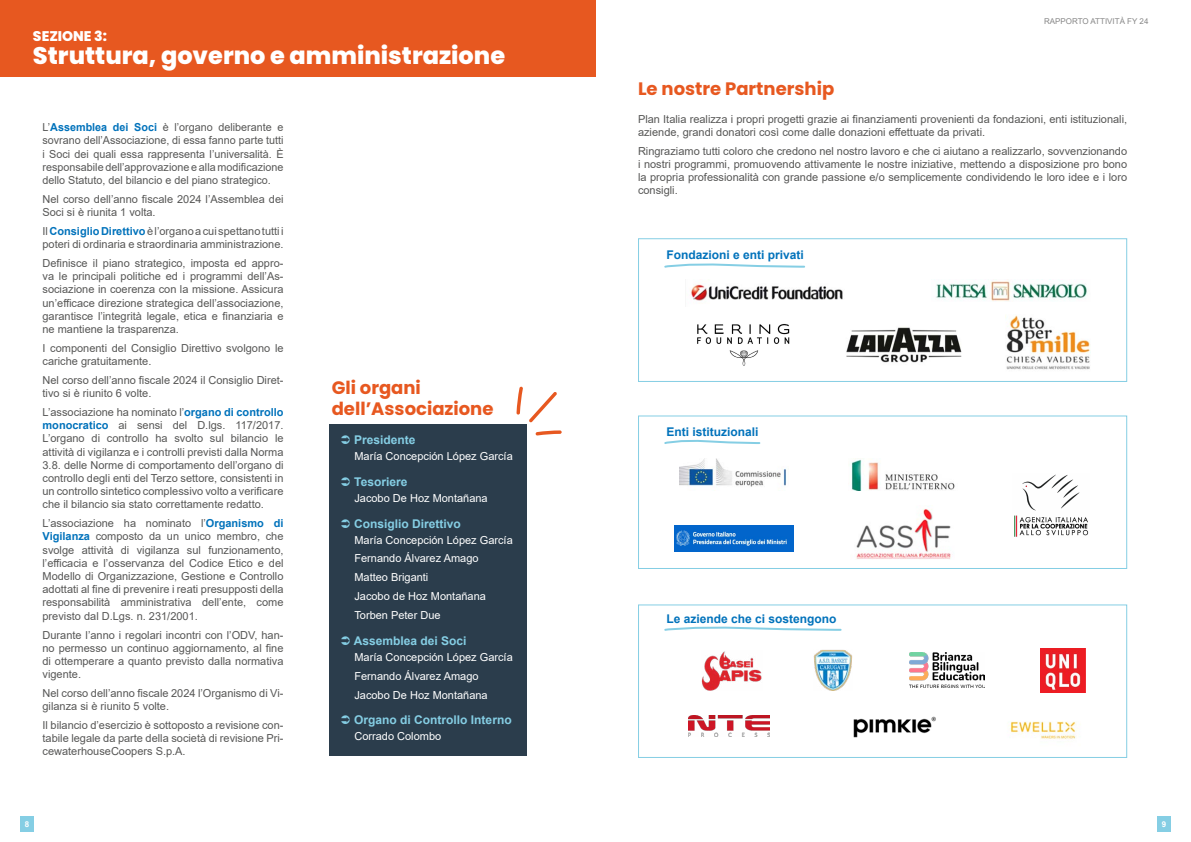
<style>
.page{position:relative;width:1191px;height:842px;background:#fff}
.page>*{position:absolute;margin:0;border:0;box-sizing:border-box;transform-origin:0 0}
.t1{font:800 24px "Poppins";color:#fff}
.t2{font:700 18px/21.6px "Poppins";color:#e75820}
.t3{font:800 14px "Poppins";color:#fff}
.t4{font:700 12px "Arial";color:#85cee4}
.t5{font:700 12px "Arial";color:#0072bb}
.t6{font:11px/13.2px "Arial";color:#575756;text-align:justify}
.t7{font:11px/18.9px "Arial";color:#fff}
.t8{font:8px "Arial";color:#878787}
.t9{font:700 8px "Arial";color:#fff}
.s1{font-weight:700;color:#0072bb}
</style>
<div class="page">
<div style="left:1157px;top:816px;width:13px;height:16px;background:#85cee4"></div>
<div style="left:20px;top:816px;width:14px;height:16px;background:#85cee4"></div>
<div style="left:329px;top:424px;width:197px;height:331px;background:#2b3d4c"></div>
<svg style="left:516px;top:387px;width:7px;height:28px"></svg>
<svg style="left:535px;top:430px;width:26px;height:6px"></svg>
<svg style="left:529px;top:392px;width:28px;height:30px"></svg>
<div style="left:638px;top:238px;width:489px;height:144px;border:1px solid #85cee4"></div>
<div style="left:638px;top:415px;width:489px;height:154px;border:1px solid #85cee4"></div>
<div style="left:638px;top:604px;width:489px;height:154px;border:1px solid #85cee4"></div>
<img style="left:691px;top:284px;width:152px;height:17px">
<img style="left:936px;top:279px;width:151px;height:22px">
<img style="left:697px;top:324px;width:93px;height:42px">
<img style="left:846px;top:327px;width:116px;height:36px">
<img style="left:1005px;top:315px;width:86px;height:55px">
<svg style="left:664px;top:263px;width:141px;height:5px"></svg>
<img style="left:851px;top:459px;width:104px;height:32px">
<img style="left:856px;top:509px;width:95px;height:50px">
<img style="left:688px;top:715px;width:81px;height:21px">
<svg style="left:664px;top:440px;width:97px;height:4px"></svg>
<img style="left:853px;top:716px;width:83px;height:21px">
<img style="left:1009px;top:721px;width:67px;height:18px">
<svg style="left:664px;top:626px;width:178px;height:5px"></svg>
<img style="left:701px;top:651px;width:61px;height:40px">
<img style="left:814px;top:650px;width:38px;height:41px">
<img style="left:1041px;top:648px;width:44px;height:44px">
<img style="left:909px;top:653px;width:75px;height:35px">
<img style="left:1014px;top:474px;width:75px;height:63px">
<img style="left:679px;top:459px;width:107px;height:28px">
<img style="left:674px;top:525px;width:119px;height:26px">
<div style="left:0;top:0;width:595px;height:77px;background:#e75820"></div>
<p class="t3" style="left:33px;top:28px;width:76px">SEZIONE 3:</p>
<h1 class="t1" style="left:33px;top:42px;width:474px">Struttura, governo e amministrazione</h1>
<p class="t6" style="left:43px;top:121px;width:242px">L’<span class="s1">Assemblea dei Soci</span> è l’organo deliberante e sovrano dell’Associazione, di essa fanno parte tutti i Soci dei quali essa rappresenta l’universalità. È responsabile dell’approvazione e alla modificazione dello Statuto, del bilancio e del piano strategico.</p>
<p class="t6" style="left:43px;top:192px;width:242px">Nel corso dell’anno fiscale 2024 l’Assemblea dei<br>Soci si è riunita 1 volta.</p>
<p class="t6" style="left:43px;top:224px;width:242px">Il <span class="s1">Consiglio Direttivo</span> è l’organo a cui spettano tutti i poteri di ordinaria e straordinaria amministrazione.</p>
<p class="t6" style="left:43px;top:256px;width:242px">Definisce il piano strategico, imposta ed appro&shy;va le principali politiche ed i programmi dell’As&shy;sociazione in coerenza con la missione. Assicura un’efficace direzione strategica dell’associazione, garantisce l’integrità legale, etica e finanziaria e ne mantiene la trasparenza.</p>
<p class="t6" style="left:43px;top:341px;width:242px">I componenti del Consiglio Direttivo svolgono le cariche gratuitamente.</p>
<p class="t6" style="left:43px;top:373px;width:242px">Nel corso dell’anno fiscale 2024 il Consiglio Diret&shy;tivo si è riunito 6 volte.</p>
<p class="t6" style="left:43px;top:405px;width:242px">L’associazione ha nominato l’<span class="s1">organo di controllo monocratico</span> ai sensi del D.lgs. 117/2017.<br>L’organo di controllo ha svolto sul bilancio le attività di vigilanza e i controlli previsti dalla Norma 3.8. delle Norme di comportamento dell’organo di controllo degli enti del Terzo settore, consistenti in un controllo sintetico complessivo volto a verificare che il bilancio sia stato correttamente redatto.</p>
<p class="t6" style="left:43px;top:517px;width:242px">L’associazione ha nominato l’<span class="s1">Organismo di Vigilanza</span> composto da un unico membro, che svolge attività di vigilanza sul funzionamento, l’efficacia e l’osservanza del Codice Etico e del Modello di Organizzazione, Gestione e Controllo adottati al fine di prevenire i reati presupposti della responsabilità amministrativa dell’ente, come previsto dal D.Lgs. n. 231/2001.</p>
<p class="t6" style="left:43px;top:628px;width:242px">Durante l’anno i regolari incontri con l’ODV, han&shy;no permesso un continuo aggiornamento, al fine di ottemperare a quanto previsto dalla normativa vigente.</p>
<p class="t6" style="left:43px;top:686px;width:242px">Nel corso dell’anno fiscale 2024 l’Organismo di Vi&shy;gilanza si è riunito 5 volte.</p>
<p class="t6" style="left:43px;top:718px;width:242px">Il bilancio d’esercizio è sottoposto a revisione con&shy;tabile legale da parte della società di revisione Pri&shy;cewaterhouseCoopers S.p.A.</p>
<h2 class="t2" style="left:332px;top:377px;width:163px">Gli organi dell’Associazione</h2>
<p class="t4" style="left:354px;top:431px;width:63px">Presidente</p>
<p class="t7" style="left:354px;top:447px;width:160px">María Concepción López García</p>
<p class="t4" style="left:354px;top:473px;width:55px">Tesoriere</p>
<p class="t7" style="left:354px;top:488px;width:135px">Jacobo De Hoz Montañana</p>
<p class="t4" style="left:354px;top:515px;width:108px">Consiglio Direttivo</p>
<p class="t7" style="left:354px;top:530px;width:160px">María Concepción López García<br>Fernando Álvarez Amago<br>Matteo Briganti<br>Jacobo de Hoz Montañana<br>Torben Peter Due</p>
<p class="t4" style="left:354px;top:632px;width:114px">Assemblea dei Soci</p>
<p class="t7" style="left:354px;top:647px;width:160px">María Concepción López García<br>Fernando Álvarez Amago<br>Jacobo De Hoz Montañana</p>
<p class="t4" style="left:354px;top:712px;width:159px">Organo di Controllo Interno</p>
<p class="t7" style="left:354px;top:727px;width:88px">Corrado Colombo</p>
<p class="t8" style="left:1044px;top:16px;width:106px">RAPPORTO ATTIVITÀ FY 24</p>
<h2 class="t2" style="left:638px;top:78px;width:198px">Le nostre Partnership</h2>
<p class="t6" style="left:638px;top:112px;width:490px">Plan Italia realizza i propri progetti grazie ai finanziamenti provenienti da fondazioni, enti istituzionali, aziende, grandi donatori così come dalle donazioni effettuate da privati.</p>
<p class="t6" style="left:638px;top:144px;width:490px">Ringraziamo tutti coloro che credono nel nostro lavoro e che ci aiutano a realizzarlo, sovvenzionando i nostri programmi, promuovendo attivamente le nostre iniziative, mettendo a disposizione pro bono la propria professionalità con grande passione e/o semplicemente condividendo le loro idee e i loro consigli.</p>
<p class="t5" style="left:666px;top:246px;width:139px">Fondazioni e enti privati</p>
<p class="t5" style="left:666px;top:424px;width:94px">Enti istituzionali</p>
<p class="t5" style="left:666px;top:611px;width:172px">Le aziende che ci sostengono</p>
<p class="t9" style="left:25px;top:819px;width:6px">8</p>
<p class="t9" style="left:1161px;top:819px;width:6px">9</p>
</div>
